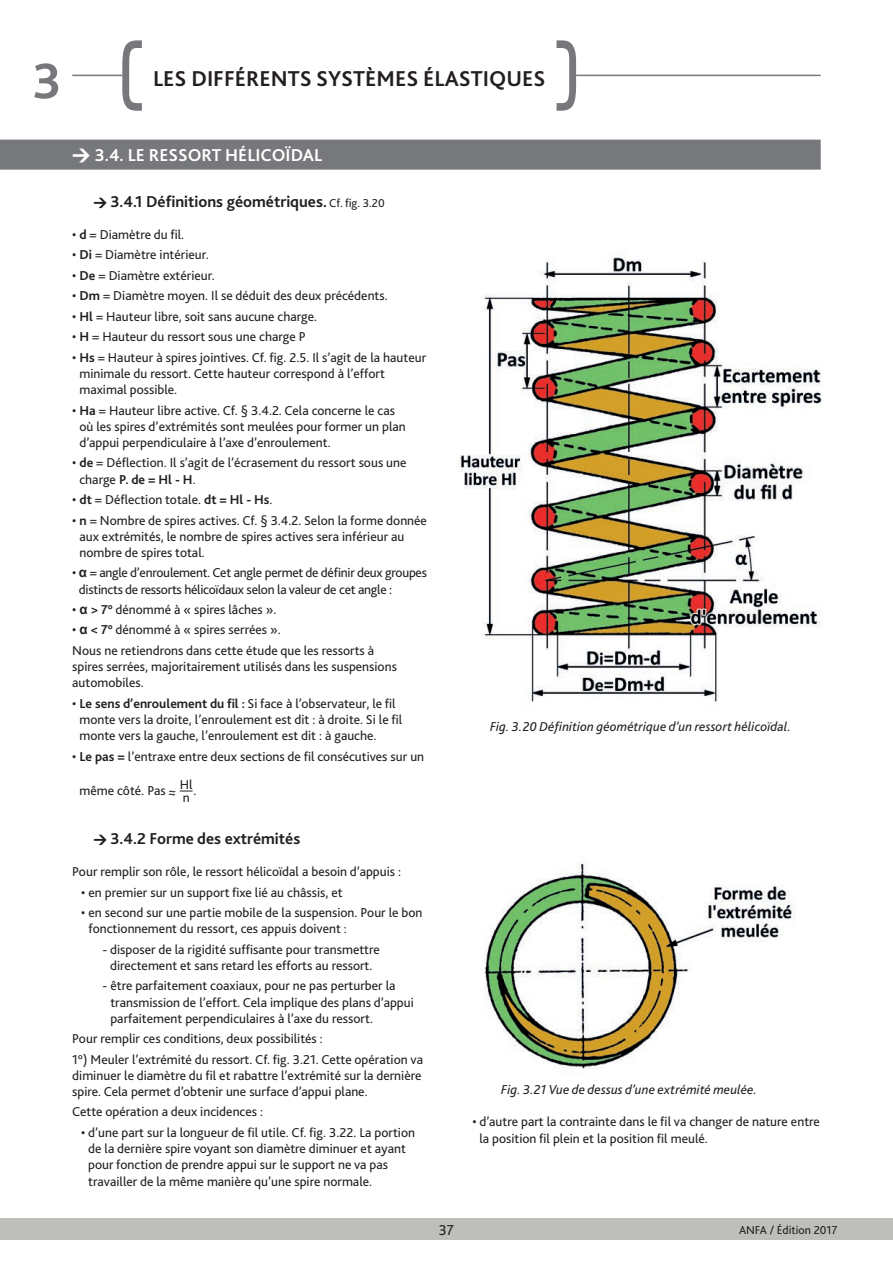
<style>
.page{position:relative;width:893px;height:1263px;background:#fff}
.page>*{position:absolute;margin:0;border:0;box-sizing:border-box;transform-origin:0 0}
.t1{font:700 52.5px "Bliss 2";color:#76787b}
.t2{font:700 22.5px "Bliss 2";color:#231f20}
.t3{font:700 18px "Bliss 2";color:#fff}
.t4{font:700 16.5px "Bliss 2";color:#231f20}
.t5{font:15px "Bliss 2";color:#231f20}
.t6{font:13.5px/16.2px "Bliss 2";color:#231f20}
.t7{font:13.5px/16.2px "Bliss 2";letter-spacing:-.02em;color:#231f20}
.t8{font:italic 13.5px "Bliss 2";letter-spacing:.01em;color:#231f20}
.t9{font:12px "Bliss 2";color:#231f20}
.s1{font-family:"DIN";font-weight:900}
.s2{font-family:"DIN";font-weight:900;font-size:13.5px}
.s3{font-weight:400;font-size:12px}
.s4{font-weight:700}
.s5{font-family:"Arial";font-weight:700}
</style>
<div class="page">
<hr style="left:72px;top:75px;width:50px;height:1px;background:#76787b">
<svg style="left:122px;top:40px;width:20px;height:71px"></svg>
<svg style="left:556px;top:40px;width:20px;height:71px"></svg>
<hr style="left:576px;top:75px;width:245px;height:1px;background:#76787b">
<div style="left:0;top:1218px;width:893px;height:21px;background:#bebeba"></div>
<div style="left:0;top:140px;width:821px;height:30px;background:#76787b"></div>
<svg style="left:180px;top:791px;width:13px;height:1px"></svg>
<img style="left:459px;top:256px;width:363px;height:447px">
<img style="left:485px;top:862px;width:311px;height:207px">
<h1 class="t1" style="left:32px;top:48px;width:31px">3</h1>
<h2 class="t2" style="left:153px;top:65px;width:394px">LES DIFFÉRENTS SYSTÈMES ÉLASTIQUES</h2>
<h3 class="t3" style="left:72px;top:144px;width:251px"><span class="s1">&gt;</span> 3.4. LE RESSORT HÉLICOÏDAL</h3>
<p class="t4" style="left:94px;top:191px;width:293px"><span class="s2">&gt;</span> 3.4.1 Définitions géométriques. <span class="s3">Cf. fig. 3.20</span></p>
<p class="t6" style="left:72px;top:226px;width:113px">• <span class="s4">d</span> = Diamètre du fil.</p>
<p class="t6" style="left:72px;top:246px;width:138px">• <span class="s4">Di</span> = Diamètre intérieur.</p>
<p class="t6" style="left:72px;top:267px;width:144px">• <span class="s4">De</span> = Diamètre extérieur.</p>
<p class="t6" style="left:72px;top:287px;width:317px">• <span class="s4">Dm</span> = Diamètre moyen. Il se déduit des deux précédents.</p>
<p class="t6" style="left:72px;top:308px;width:246px">• <span class="s4">Hl</span> = Hauteur libre, soit sans aucune charge.</p>
<p class="t6" style="left:72px;top:328px;width:235px">• <span class="s4">H</span> = Hauteur du ressort sous une charge P</p>
<p class="t6" style="left:79px;top:349px;width:348px;text-indent:-7px">• <span class="s4">Hs</span> = Hauteur à spires jointives. Cf. fig. 2.5. Il s’agit de la hauteur minimale du ressort. Cette hauteur correspond à l’effort maximal possible.</p>
<p class="t6" style="left:79px;top:402px;width:328px;text-indent:-7px">• <span class="s4">Ha</span> = Hauteur libre active. Cf. § 3.4.2. Cela concerne le cas où les spires d’extrémités sont meulées pour former un plan d’appui perpendiculaire à l’axe d’enroulement.</p>
<p class="t6" style="left:79px;top:454px;width:329px;text-indent:-7px">• <span class="s4">de</span> = Déflection. Il s’agit de l’écrasement du ressort sous une charge <span class="s4">P. de = Hl - H</span>.</p>
<p class="t6" style="left:72px;top:491px;width:202px">• <span class="s4">dt</span> = Déflection totale. <span class="s4">dt = Hl - Hs</span>.</p>
<p class="t6" style="left:79px;top:512px;width:349px;text-indent:-7px">• <span class="s4">n</span> = Nombre de spires actives. Cf. § 3.4.2. Selon la forme donnée aux extrémités, le nombre de spires actives sera inférieur au nombre de spires total.</p>
<p class="t7" style="left:79px;top:564px;width:350px;text-indent:-7px">• <span class="s5">α</span> = angle d’enroulement. Cet angle permet de définir deux groupes distincts de ressorts hélicoïdaux selon la valeur de cet angle :</p>
<p class="t6" style="left:72px;top:601px;width:206px">• <span class="s5">α</span> <span class="s4">&gt; 7°</span> dénommé à « spires lâches ».</p>
<p class="t6" style="left:72px;top:619px;width:304px;line-height:20.4px">• <span class="s5">α</span> <span class="s4">&lt; 7°</span> dénommé à « spires serrées ».<br>Nous ne retiendrons dans cette étude que les ressorts à</p>
<p class="t6" style="left:72px;top:658px;width:326px">spires serrées, majoritairement utilisés dans les suspensions automobiles.</p>
<p class="t6" style="left:79px;top:695px;width:324px;text-indent:-7px">• <span class="s4">Le sens d’enroulement du fil :</span> Si face à l’observateur, le fil monte vers la droite, l’enroulement est dit : à droite. Si le fil monte vers la gauche, l’enroulement est dit : à gauche.</p>
<p class="t6" style="left:72px;top:748px;width:353px">• <span class="s4">Le pas =</span> l’entraxe entre deux sections de fil consécutives sur un</p>
<p class="t6" style="left:79px;top:782px;width:98px">même côté. Pas ~</p>
<p class="t6" style="left:180px;top:777px;width:14px;line-height:13.2px">Hl n</p>
<p class="t6" style="left:168px;top:785px;width:9px">~</p>
<p class="t6" style="left:193px;top:782px;width:5px">.</p>
<p class="t4" style="left:94px;top:828px;width:208px"><span class="s2">&gt;</span> 3.4.2 Forme des extrémités</p>
<p class="t8" style="left:490px;top:718px;width:302px">Fig. 3.20 Définition géométrique d’un ressort hélicoïdal.</p>
<p class="t6" style="left:72px;top:863px;width:330px">Pour remplir son rôle, le ressort hélicoïdal a besoin d’appuis :</p>
<p class="t6" style="left:81px;top:884px;width:263px">• en premier sur un support fixe lié au châssis, et</p>
<p class="t6" style="left:88px;top:904px;width:336px;text-indent:-7px">• en second sur une partie mobile de la suspension. Pour le bon fonctionnement du ressort, ces appuis doivent :</p>
<p class="t6" style="left:103px;top:941px;width:279px;text-align:center">- disposer de la rigidité suffisante pour transmettre directement et sans retard les efforts au ressort.</p>
<p class="t6" style="left:110px;top:977px;width:305px;text-indent:-8px">- être parfaitement coaxiaux, pour ne pas perturber la transmission de l’effort. Cela implique des plans d’appui parfaitement perpendiculaires à l’axe du ressort.</p>
<p class="t6" style="left:72px;top:1028px;width:352px;line-height:20.4px">Pour remplir ces conditions, deux possibilités :<br>1°) Meuler l’extrémité du ressort. Cf. fig. 3.21. Cette opération va</p>
<p class="t6" style="left:72px;top:1067px;width:351px">diminuer le diamètre du fil et rabattre l’extrémité sur la dernière spire. Cela permet d’obtenir une surface d’appui plane.</p>
<p class="t6" style="left:72px;top:1103px;width:192px">Cette opération a deux incidences :</p>
<p class="t6" style="left:88px;top:1124px;width:328px;text-indent:-7px">• d’une part sur la longueur de fil utile. Cf. fig. 3.22. La portion de la dernière spire voyant son diamètre diminuer et ayant pour fonction de prendre appui sur le support ne va pas travailler de la même manière qu’une spire normale.</p>
<p class="t6" style="left:479px;top:1113px;width:342px;text-indent:-7px">• d’autre part la contrainte dans le fil va changer de nature entre la position fil plein et la position fil meulé.</p>
<p class="t8" style="left:501px;top:1081px;width:257px">Fig. 3.21 Vue de dessus d’une extrémité meulée.</p>
<p class="t5" style="left:439px;top:1221px;width:17px">37</p>
<p class="t9" style="left:739px;top:1223px;width:100px">ANFA / Édition 2017</p>
</div>
